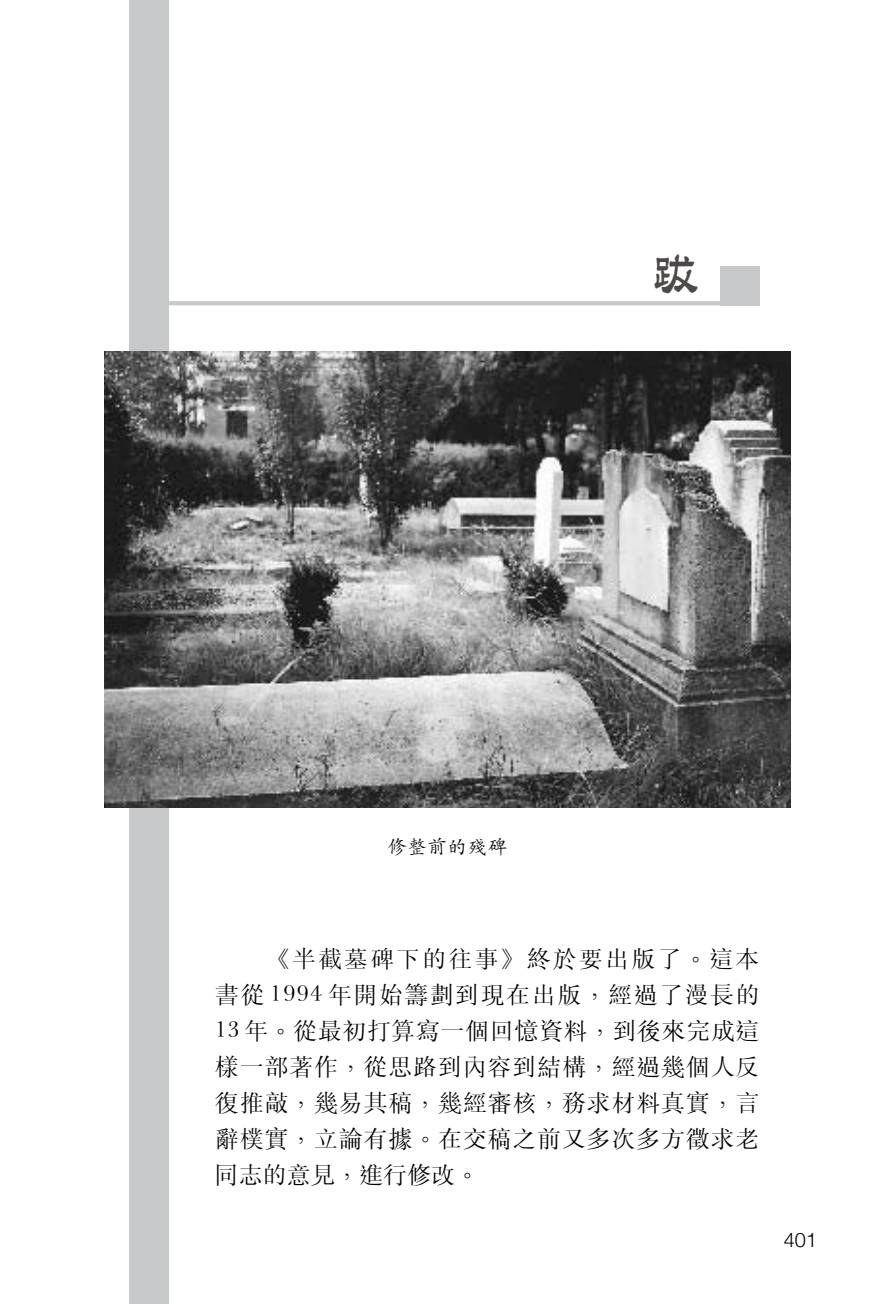
<style>
.page{position:relative;width:874px;height:1304px;background:#fff}
.page>*{position:absolute;margin:0;border:0;box-sizing:border-box;transform-origin:0 0}
.t1{font:700 48px "M Li";color:#4c4948}
.t2{font:300 24px/36px "M Sung";letter-spacing:.03em;color:#000;text-align:justify}
.t3{font:500 20px "M Kai";color:#000}
.t4{font:300 20px "Helvetica Neue";color:#000}
</style>
<div class="page">
<div style="left:129px;top:0;width:39px;height:1304px;background:#c8c9ca"></div>
<hr style="left:158px;top:301px;width:567px;height:4px;background:#c8c9ca">
<div style="left:719px;top:266px;width:40px;height:39px;background:#c8c9ca"></div>
<img style="left:104px;top:351px;width:686px;height:457px">
<h1 class="t1" style="left:652px;top:248px;width:49px">跋</h1>
<p class="t3" style="left:387px;top:836px;width:121px">修整前的殘碑</p>
<p class="t2" style="left:215px;top:941px;width:546px;text-indent:51px">《半截墓碑下的往事》終於要出版了。這本書從 1994 年開始籌劃到現在出版，經過了漫長的13 年。從最初打算寫一個回憶資料，到後來完成這樣一部著作，從思路到內容到結構，經過幾個人反復推敲，幾易其稿，幾經審核，務求材料真實，言辭樸實，立論有據。在交稿之前又多次多方徵求老同志的意見，進行修改。</p>
<p class="t4" style="left:783px;top:1228px;width:35px">401</p>
</div>
